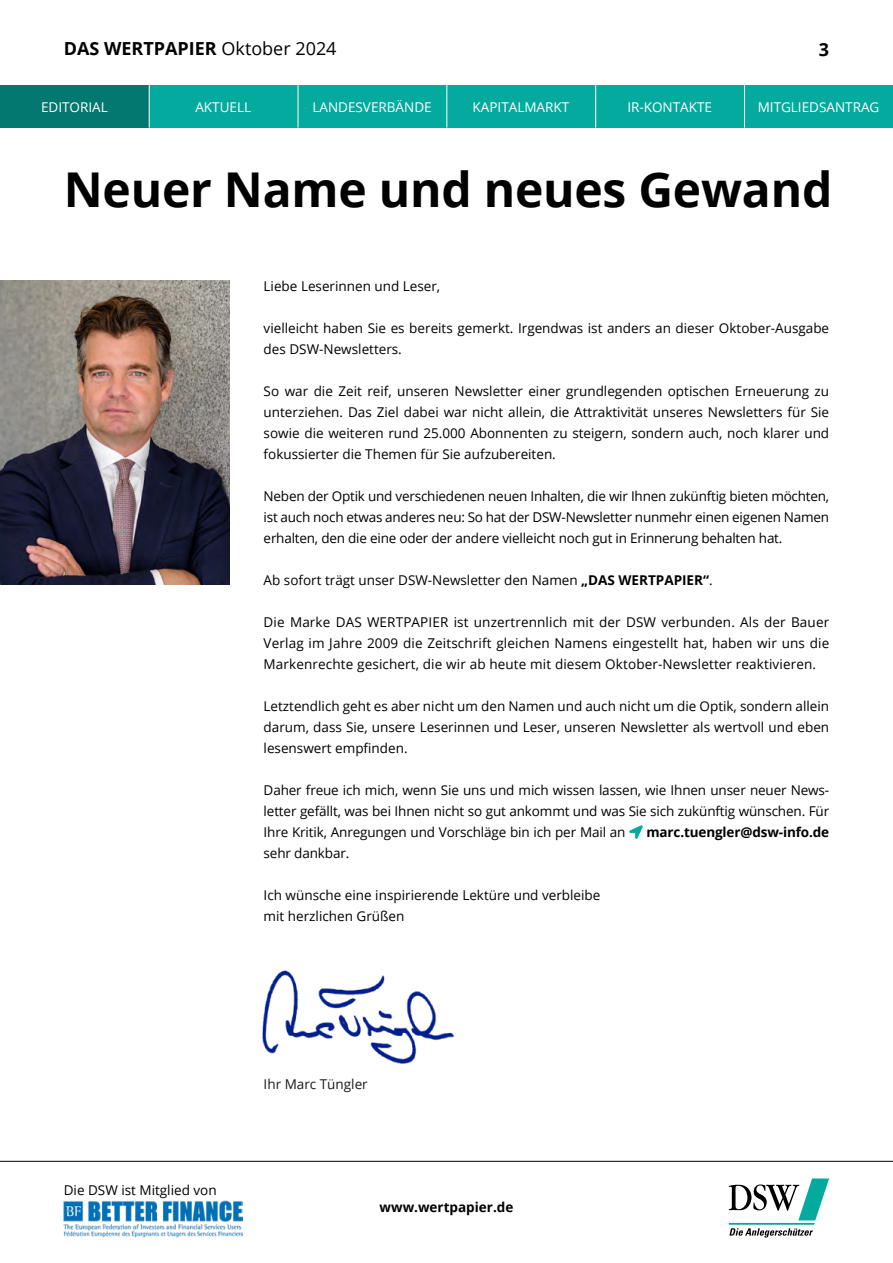
<style>
.page{position:relative;width:893px;height:1263px;background:#fff}
.page>*{position:absolute;margin:0;border:0;box-sizing:border-box;transform-origin:0 0}
.t1{font:700 48px "Open Sans";letter-spacing:-.005em;color:#000}
.t2{font:700 18px "Open Sans";color:#000}
.t3{font:13.5px/21px "Open Sans";color:#000;text-align:justify}
.t4{font:13.5px "Open Sans";color:#fff}
.t5{font:700 13.5px "Open Sans";letter-spacing:-.01em;color:#000}
.t6{font:13.5px "Open Sans";color:#191a1b}
.s1{font-weight:400}
.s2{font-weight:700}
</style>
<div class="page">
<hr style="left:0;top:1161px;width:893px;height:1px;background:#000">
<img style="left:63px;top:1201px;width:180px;height:37px">
<svg style="left:729px;top:1178px;width:100px;height:59px"></svg>
<div style="left:0;top:85px;width:893px;height:43px;background:#04aa9e"></div>
<div style="left:0;top:85px;width:149px;height:43px;background:#037870"></div>
<hr style="left:446px;top:85px;width:1px;height:43px;background:#fff">
<hr style="left:595px;top:85px;width:1px;height:43px;background:#fff">
<hr style="left:744px;top:85px;width:1px;height:43px;background:#fff">
<hr style="left:149px;top:85px;width:1px;height:43px;background:#fff">
<hr style="left:298px;top:85px;width:1px;height:43px;background:#fff">
<svg style="left:629px;top:825px;width:14px;height:14px"></svg>
<img style="left:0;top:280px;width:230px;height:305px">
<img style="left:262px;top:970px;width:192px;height:94px">
<h2 class="t2" style="left:64px;top:36px;width:274px">DAS WERTPAPIER <span class="s1">Oktober 2024</span></h2>
<h2 class="t2" style="left:819px;top:37px;width:12px">3</h2>
<p class="t4" style="left:41px;top:98px;width:68px">EDITORIAL</p>
<p class="t4" style="left:195px;top:98px;width:57px">AKTUELL</p>
<p class="t4" style="left:312px;top:98px;width:121px">LANDESVERBÄNDE</p>
<p class="t4" style="left:473px;top:98px;width:98px">KAPITALMARKT</p>
<p class="t4" style="left:627px;top:98px;width:86px">IR-KONTAKTE</p>
<p class="t4" style="left:758px;top:98px;width:123px">MITGLIEDSANTRAG</p>
<h1 class="t1" style="left:64px;top:156px;width:770px">Neuer Name und neues Gewand</h1>
<p class="t3" style="left:264px;top:275px;width:178px">Liebe Leserinnen und Leser,</p>
<p class="t3" style="left:264px;top:317px;width:567px">vielleicht haben Sie es bereits gemerkt. Irgendwas ist anders an dieser Oktober-Ausgabe des DSW-Newsletters.</p>
<p class="t3" style="left:264px;top:380px;width:567px">So war die Zeit reif, unseren Newsletter einer grundlegenden optischen Erneuerung zu unterziehen. Das Ziel dabei war nicht allein, die Attraktivität unseres Newsletters für Sie sowie die weiteren rund 25.000 Abonnenten zu steigern, sondern auch, noch klarer und fokussierter die Themen für Sie aufzubereiten.</p>
<p class="t3" style="left:264px;top:485px;width:567px">Neben der Optik und verschiedenen neuen Inhalten, die wir Ihnen zukünftig bieten möchten, ist auch noch etwas anderes neu: So hat der DSW-Newsletter nunmehr einen eigenen Namen erhalten, den die eine oder der andere vielleicht noch gut in Erinnerung behalten hat.</p>
<p class="t3" style="left:264px;top:569px;width:451px">Ab sofort trägt unser DSW-Newsletter den Namen <span class="s2">„DAS WERTPAPIER“</span>.</p>
<p class="t3" style="left:264px;top:611px;width:567px">Die Marke DAS WERTPAPIER ist unzertrennlich mit der DSW verbunden. Als der Bauer Verlag im Jahre 2009 die Zeitschrift gleichen Namens eingestellt hat, haben wir uns die Markenrechte gesichert, die wir ab heute mit diesem Oktober-Newsletter reaktivieren.</p>
<p class="t3" style="left:264px;top:695px;width:567px">Letztendlich geht es aber nicht um den Namen und auch nicht um die Optik, sondern allein darum, dass Sie, unsere Leserinnen und Leser, unseren Newsletter als wertvoll und eben lesenswert empfinden.</p>
<p class="t3" style="left:264px;top:779px;width:567px">Daher freue ich mich, wenn Sie uns und mich wissen lassen, wie Ihnen unser neuer News&shy;letter gefällt, was bei Ihnen nicht so gut ankommt und was Sie sich zukünftig wünschen. Für Ihre Kritik, Anregungen und Vorschläge bin ich per Mail an</p>
<p class="t5" style="left:646px;top:823px;width:184px">marc.tuengler@dsw-info.de</p>
<p class="t3" style="left:264px;top:842px;width:87px">sehr dankbar.</p>
<p class="t3" style="left:264px;top:884px;width:338px">Ich wünsche eine inspirierende Lektüre und verbleibe mit herzlichen Grüßen</p>
<p class="t3" style="left:64px;top:1179px;width:154px">Die DSW ist Mitglied von</p>
<p class="t6" style="left:264px;top:1075px;width:106px">Ihr Marc Tüngler</p>
<p class="t5" style="left:380px;top:1197px;width:135px">www.wertpapier.de</p>
</div>
